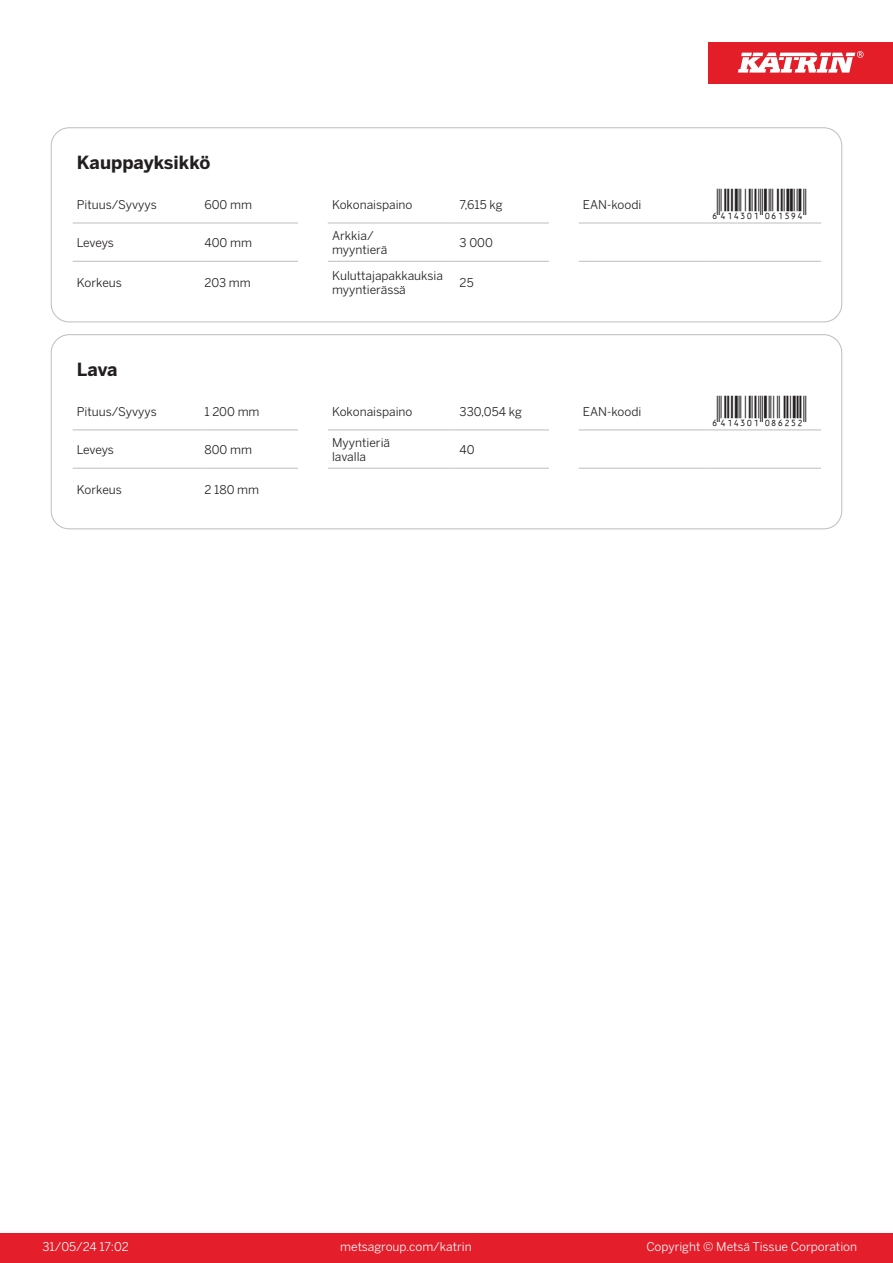
<style>
.page{position:relative;width:893px;height:1263px;background:#fff}
.page>*{position:absolute;margin:0;border:0;box-sizing:border-box;transform-origin:0 0}
.T_EAN{font:30px "Viisas EAN Matala";color:#231f20}
.T_TableHeader{font:700 18px "Benton Sans";color:#231f20}
.T_TableBody{font:12px/14.4px "Benton Sans";color:#231f20}
.t1{font:12px "Benton Sans";color:#fff}
</style>
<div class="page">
<div style="left:0;top:1233px;width:893px;height:30px;background:#e41e2b"></div>
<div style="left:708px;top:43px;width:185px;height:41px;background:#e31e28"></div>
<svg style="left:738px;top:51px;width:126px;height:22px"></svg>
<hr style="left:73px;top:223px;width:127px;height:1px;background:#bcbdc0">
<hr style="left:200px;top:223px;width:98px;height:1px;background:#bcbdc0">
<hr style="left:328px;top:223px;width:127px;height:1px;background:#bcbdc0">
<hr style="left:455px;top:223px;width:94px;height:1px;background:#bcbdc0">
<hr style="left:579px;top:223px;width:127px;height:1px;background:#bcbdc0">
<hr style="left:706px;top:223px;width:115px;height:1px;background:#bcbdc0">
<hr style="left:73px;top:261px;width:127px;height:1px;background:#bcbdc0">
<hr style="left:200px;top:261px;width:98px;height:1px;background:#bcbdc0">
<hr style="left:328px;top:261px;width:127px;height:1px;background:#bcbdc0">
<hr style="left:455px;top:261px;width:94px;height:1px;background:#bcbdc0">
<hr style="left:579px;top:261px;width:127px;height:1px;background:#bcbdc0">
<hr style="left:706px;top:261px;width:115px;height:1px;background:#bcbdc0">
<div style="left:51px;top:128px;width:791px;height:194px;border:1px solid #bcbdc0;border-radius:18px"></div>
<hr style="left:73px;top:430px;width:127px;height:1px;background:#bcbdc0">
<hr style="left:200px;top:430px;width:98px;height:1px;background:#bcbdc0">
<hr style="left:328px;top:430px;width:127px;height:1px;background:#bcbdc0">
<hr style="left:455px;top:430px;width:94px;height:1px;background:#bcbdc0">
<hr style="left:579px;top:430px;width:127px;height:1px;background:#bcbdc0">
<hr style="left:706px;top:430px;width:115px;height:1px;background:#bcbdc0">
<hr style="left:73px;top:468px;width:127px;height:1px;background:#bcbdc0">
<hr style="left:200px;top:468px;width:98px;height:1px;background:#bcbdc0">
<hr style="left:328px;top:468px;width:127px;height:1px;background:#bcbdc0">
<hr style="left:455px;top:468px;width:94px;height:1px;background:#bcbdc0">
<hr style="left:579px;top:468px;width:127px;height:1px;background:#bcbdc0">
<hr style="left:706px;top:468px;width:115px;height:1px;background:#bcbdc0">
<div style="left:51px;top:334px;width:791px;height:195px;border:1px solid #bcbdc0;border-radius:18px"></div>
<p class="T_TableHeader" style="left:77px;top:151px;width:135px">Kauppayksikkö</p>
<p class="T_TableBody" style="left:77px;top:197px;width:81px">Pituus/Syvyys</p>
<p class="T_TableBody" style="left:204px;top:197px;width:49px">600 mm</p>
<p class="T_TableBody" style="left:332px;top:197px;width:82px">Kokonaispaino</p>
<p class="T_TableBody" style="left:460px;top:197px;width:44px">7,615 kg</p>
<p class="T_TableBody" style="left:583px;top:197px;width:60px">EAN-koodi</p>
<p class="T_EAN" style="left:710px;top:188px;width:97px">*6414301061594*</p>
<p class="T_TableBody" style="left:77px;top:235px;width:39px">Leveys</p>
<p class="T_TableBody" style="left:204px;top:235px;width:49px">400 mm</p>
<p class="T_TableBody" style="left:332px;top:228px;width:43px">Arkkia/</p>
<p class="T_TableBody" style="left:332px;top:242px;width:57px">myyntierä</p>
<p class="T_TableBody" style="left:460px;top:235px;width:35px">3 000</p>
<p class="T_TableBody" style="left:77px;top:276px;width:47px">Korkeus</p>
<p class="T_TableBody" style="left:204px;top:276px;width:48px">203 mm</p>
<p class="T_TableBody" style="left:332px;top:268px;width:112px">Kuluttajapakkauksia myyntierässä</p>
<p class="T_TableBody" style="left:460px;top:276px;width:16px">25</p>
<p class="T_TableHeader" style="left:77px;top:358px;width:42px">Lava</p>
<p class="T_TableBody" style="left:77px;top:404px;width:81px">Pituus/Syvyys</p>
<p class="T_TableBody" style="left:204px;top:404px;width:57px">1 200 mm</p>
<p class="T_TableBody" style="left:332px;top:404px;width:82px">Kokonaispaino</p>
<p class="T_TableBody" style="left:460px;top:404px;width:64px">330,054 kg</p>
<p class="T_TableBody" style="left:583px;top:404px;width:60px">EAN-koodi</p>
<p class="T_EAN" style="left:710px;top:395px;width:97px">*6414301086252*</p>
<p class="T_TableBody" style="left:77px;top:442px;width:39px">Leveys</p>
<p class="T_TableBody" style="left:204px;top:442px;width:49px">800 mm</p>
<p class="T_TableBody" style="left:332px;top:435px;width:60px">Myyntieriä</p>
<p class="T_TableBody" style="left:332px;top:449px;width:36px">lavalla</p>
<p class="T_TableBody" style="left:460px;top:442px;width:17px">40</p>
<p class="T_TableBody" style="left:77px;top:483px;width:47px">Korkeus</p>
<p class="T_TableBody" style="left:204px;top:483px;width:56px">2 180 mm</p>
<p class="t1" style="left:43px;top:1239px;width:88px">31/05/24 17:02</p>
<p class="t1" style="left:340px;top:1239px;width:133px">metsagroup.com/katrin</p>
<p class="t1" style="left:646px;top:1239px;width:212px">Copyright © Metsä Tissue Corporation</p>
</div>
